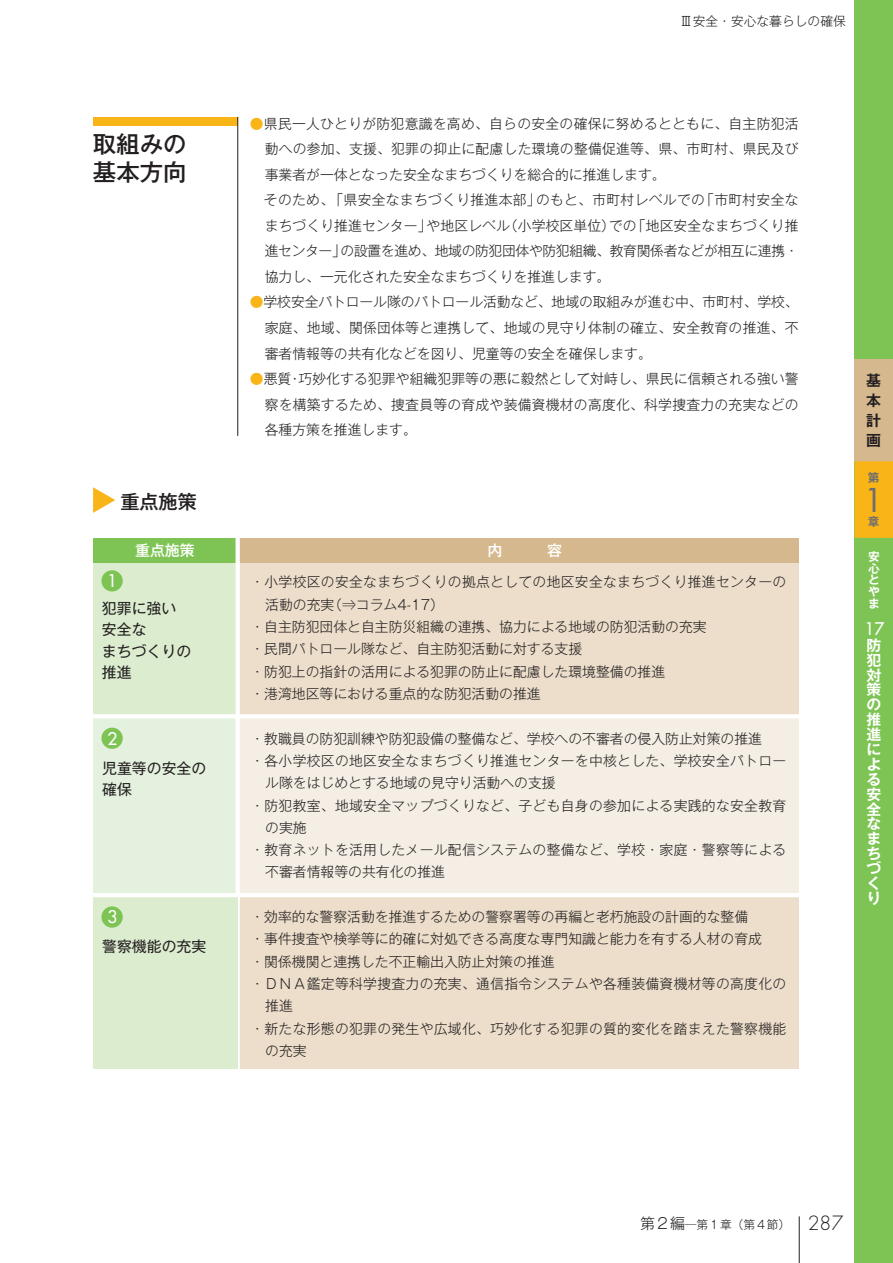
<style>
.page{position:relative;width:893px;height:1263px;background:#fff}
.page>*{position:absolute;margin:0;border:0;box-sizing:border-box;transform-origin:0 0}
.t1{font:31.95px "Futura";color:#6c6d70}
.t2{font:500 23.4px/27.6px "Gothic MB101";color:#231f20}
.t3{font:500 19.2px "Gothic MB101";color:#231f20}
.t4{font:16.95px "Futura";color:#fff}
.t5{font:14.85px/21.3px "Gothic MB101";color:#231f20}
.t6{font:14.85px/14.9px "Gothic MB101 De B";color:#fff;text-align:justify}
.t7{font:500 14.85px "Gothic MB101";color:#fff}
.t8{font:14.85px/19.8px "Gothic MB101 De B";color:#231f20;text-align:justify}
.t9{font:300 13.8px/25.5px "Gothic MB101";color:#231f20;text-align:justify}
.t10{font:300 13.8px "Gothic MB101";letter-spacing:.02em;color:#231f20}
.t11{font:300 12.75px "Gothic MB101";color:#231f20}
.t12{font:300 11.7px "Gothic MB101";letter-spacing:.16em;color:#231f20}
.t13{font:11.7px/11.7px "Gothic MB101 De B";color:#fff;text-align:justify}
.t14{font:11.7px "Gothic MB101 De B";color:#6c6d70}
.s1{color:#f9b517}
.s2{font-size:14.85px}
.s3{font-family:"Futura";font-size:19.2px}
</style>
<div class="page">
<div style="left:854px;top:0;width:38px;height:1263px;background:#7ec454"></div>
<div style="left:854px;top:359px;width:38px;height:102px;background:#d5b88d"></div>
<div style="left:854px;top:461px;width:38px;height:77px;background:#f9b517"></div>
<div style="left:237px;top:897px;width:562px;height:172px;background:#ecdeca"></div>
<hr style="left:799px;top:1216px;width:1px;height:47px;background:#231f20">
<div style="left:237px;top:718px;width:562px;height:177px;background:#f5eee4"></div>
<div style="left:93px;top:718px;width:144px;height:177px;background:#e4f1de"></div>
<svg style="left:93px;top:487px;width:22px;height:26px"></svg>
<div style="left:237px;top:538px;width:562px;height:25px;background:#d5b88d"></div>
<div style="left:93px;top:538px;width:145px;height:25px;background:#7ec454"></div>
<div style="left:237px;top:563px;width:562px;height:153px;background:#ecdeca"></div>
<div style="left:93px;top:563px;width:145px;height:153px;background:#dceccf"></div>
<div style="left:101px;top:570px;width:22px;height:22px;background:#7ec454;border-radius:50%"></div>
<div style="left:101px;top:728px;width:22px;height:21px;background:#7ec454;border-radius:50%"></div>
<div style="left:93px;top:117px;width:145px;height:8px;background:#f9b517"></div>
<hr style="left:237px;top:117px;width:1px;height:319px;background:#231f20">
<div style="left:235px;top:538px;width:5px;height:567px;background:#fff"></div>
<hr style="left:93px;top:714px;width:717px;height:4px;background:#fff">
<div style="left:93px;top:897px;width:144px;height:172px;background:#dceccf"></div>
<div style="left:101px;top:906px;width:22px;height:22px;background:#7ec454;border-radius:50%"></div>
<hr style="left:93px;top:893px;width:717px;height:4px;background:#fff">
<p class="t11" style="left:680px;top:13px;width:167px">Ⅲ安全・安心な暮らしの確保</p>
<h2 class="t2" style="left:93px;top:128px;width:95px">取組みの基本方向</h2>
<p class="t9" style="left:264px;top:110px;width:536px;text-align:left;text-indent:-14px"><span class="s1">●</span>県民一人ひとりが防犯意識を高め、自らの安全の確保に努めるとともに、自主防犯活動への参加、支援、犯罪の抑止に配慮した環境の整備促進等、県、市町村、県民及び事業者が一体となった安全なまちづくりを総合的に推進します。<br>そのため、「県安全なまちづくり推進本部」のもと、市町村レベルでの「市町村安全なまちづくり推進センター」や地区レベル（小学校区単位）での「地区安全なまちづくり推進センター」の設置を進め、地域の防犯団体や防犯組織、教育関係者などが相互に連携・協力し、一元化された安全なまちづくりを推進します。</p>
<p class="t9" style="left:265px;top:288px;width:535px;text-indent:-15px"><span class="s1">●</span>学校安全パトロール隊のパトロール活動など、地域の取組みが進む中、市町村、学校、家庭、地域、関係団体等と連携して、地域の見守り体制の確立、安全教育の推進、不審者情報等の共有化などを図り、児童等の安全を確保します。</p>
<p class="t9" style="left:265px;top:365px;width:535px;text-indent:-15px"><span class="s1">●</span>悪質･巧妙化する犯罪や組織犯罪等の悪に毅然として対峙し、県民に信頼される強い警察を構築するため、捜査員等の育成や装備資機材の高度化、科学捜査力の充実などの各種方策を推進します。</p>
<h3 class="t3" style="left:120px;top:488px;width:78px">重点施策</h3>
<p class="t7" style="left:135px;top:540px;width:61px">重点施策</p>
<p class="t7" style="left:487px;top:540px;width:16px">内</p>
<p class="t7" style="left:547px;top:540px;width:16px">容</p>
<p class="t10" style="left:250px;top:573px;width:537px">・小学校区の安全なまちづくりの拠点としての地区安全なまちづくり推進センターの</p>
<p class="t9" style="left:265px;top:590px;width:180px">活動の充実（⇒コラム4-17）</p>
<p class="t9" style="left:250px;top:613px;width:458px">・自主防犯団体と自主防災組織の連携、協力による地域の防犯活動の充実</p>
<p class="t9" style="left:250px;top:635px;width:333px">・民間パトロール隊など、自主防犯活動に対する支援</p>
<p class="t9" style="left:250px;top:657px;width:416px">・防犯上の指針の活用による犯罪の防止に配慮した環境整備の推進</p>
<p class="t9" style="left:250px;top:680px;width:292px">・港湾地区等における重点的な防犯活動の推進</p>
<p class="t9" style="left:250px;top:724px;width:513px">・教職員の防犯訓練や防犯設備の整備など、学校への不審者の侵入防止対策の推進</p>
<p class="t10" style="left:250px;top:751px;width:537px">・各小学校区の地区安全なまちづくり推進センターを中核とした、学校安全パトロー</p>
<p class="t9" style="left:265px;top:769px;width:292px">ル隊をはじめとする地域の見守り活動への支援</p>
<p class="t10" style="left:250px;top:796px;width:537px">・防犯教室、地域安全マップづくりなど、子ども自身の参加による実践的な安全教育</p>
<p class="t9" style="left:265px;top:814px;width:43px">の実施</p>
<p class="t10" style="left:250px;top:840px;width:537px">・教育ネットを活用したメール配信システムの整備など、学校・家庭・警察等による</p>
<p class="t9" style="left:265px;top:858px;width:181px">不審者情報等の共有化の推進</p>
<p class="t9" style="left:250px;top:903px;width:499px">・効率的な警察活動を推進するための警察署等の再編と老朽施設の計画的な整備</p>
<p class="t9" style="left:250px;top:925px;width:513px">・事件捜査や検挙等に的確に対処できる高度な専門知識と能力を有する人材の育成</p>
<p class="t9" style="left:250px;top:948px;width:306px">・関係機関と連携した不正輸出入防止対策の推進</p>
<p class="t10" style="left:250px;top:974px;width:537px">・ＤＮＡ鑑定等科学捜査力の充実、通信指令システムや各種装備資機材等の高度化の</p>
<p class="t9" style="left:265px;top:992px;width:29px">推進</p>
<p class="t10" style="left:250px;top:1019px;width:537px">・新たな形態の犯罪の発生や広域化、巧妙化する犯罪の質的変化を踏まえた警察機能</p>
<p class="t9" style="left:265px;top:1037px;width:43px">の充実</p>
<p class="t4" style="left:107px;top:570px;width:11px">1</p>
<p class="t5" style="left:102px;top:597px;width:91px">犯罪に強い安全な<br>まちづくりの推進</p>
<p class="t4" style="left:107px;top:727px;width:11px">2</p>
<p class="t5" style="left:102px;top:756px;width:106px">児童等の安全の確保</p>
<p class="t4" style="left:107px;top:906px;width:11px">3</p>
<p class="t5" style="left:102px;top:935px;width:106px">警察機能の充実</p>
<p class="t8" style="left:866px;top:369px;width:16px">基本計画</p>
<p class="t14" style="left:867px;top:470px;width:13px">第</p>
<p class="t14" style="left:867px;top:513px;width:13px">章</p>
<h1 class="t1" style="left:863px;top:479px;width:21px">1</h1>
<p class="t13" style="left:868px;top:549px;width:13px">安心とやま</p>
<p class="t6" style="left:866px;top:636px;width:16px">防犯対策の推進による安全なまちづくり</p>
<p class="t4" style="left:864px;top:617px;width:21px">17</p>
<p class="t12" style="left:640px;top:1217px;width:205px"><span class="s2">第2編</span>─第1章（第4節） <span class="s3">287</span></p>
</div>
